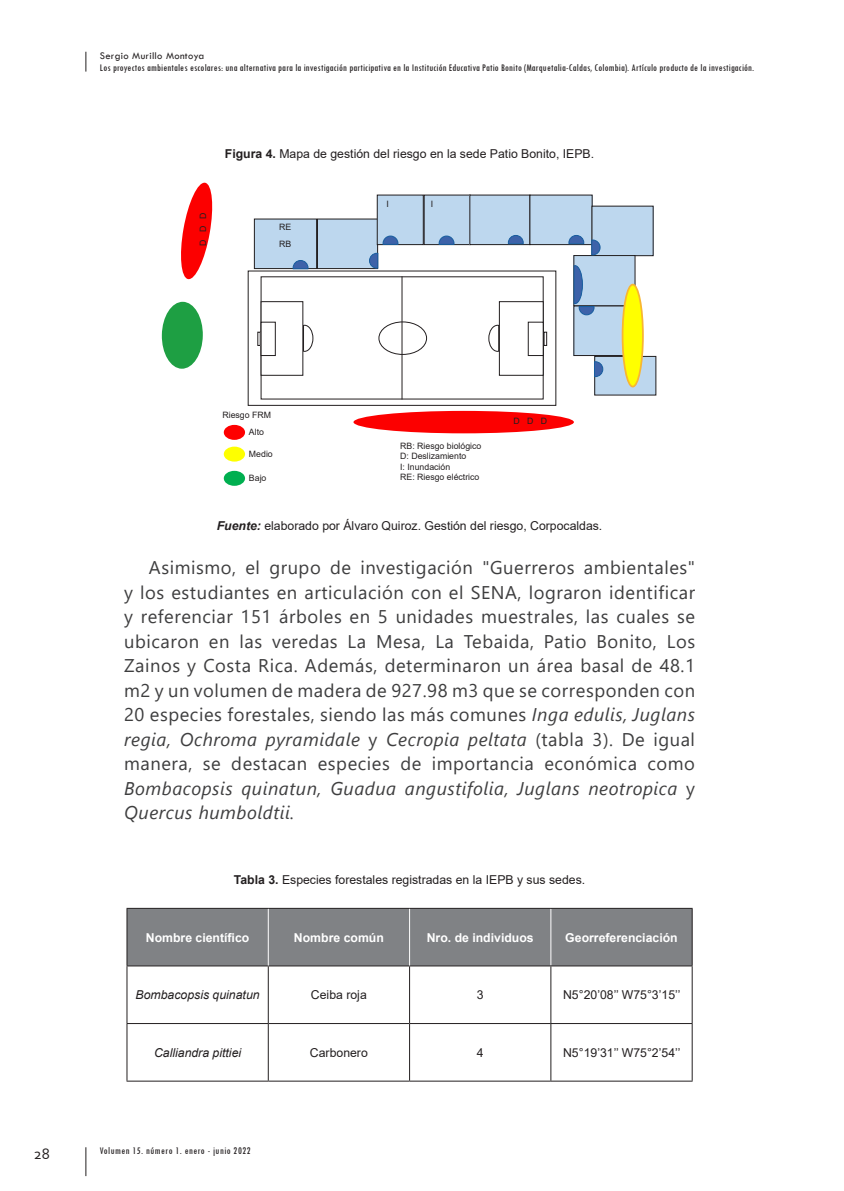
<style>
.page{position:relative;width:844px;height:1191px;background:#fff}
.page>*{position:absolute;margin:0;border:0;box-sizing:border-box;transform-origin:0 0}
._2do_parrafo_en_adel{font:18.38px/24.5px "Segoe UI";letter-spacing:.03em;color:#3e3e3f;text-align:justify}
.t1{font:15.75px "Corbel";color:#231f20}
.t2{font:12.25px "Arial";color:#231f20}
.t3{font:700 12.25px "Arial";color:#fff}
.t4{font:italic 12.25px "Arial";color:#231f20}
.t5{font:condensed 10.5px "Tw Cen";letter-spacing:.02em;color:#231f20}
.t6{font:condensed 10.5px "Tw Cen";letter-spacing:.05em;color:#231f20}
.t7{font:10.5px "Tw Cen";letter-spacing:.03em;color:#231f20}
.t8{font:8.75px "Arial";color:#231f20}
.s1{font-weight:700}
.s2{font-weight:700;font-style:italic}
.s3{font-style:italic}
</style>
<div class="page">
<svg style="left:85px;top:52px;width:1px;height:20px"></svg>
<svg style="left:85px;top:1147px;width:1px;height:29px"></svg>
<div style="left:127px;top:909px;width:564px;height:56px;background:#808285"></div>
<svg style="left:127px;top:966px;width:564px;height:114px"></svg>
<hr style="left:550px;top:908px;width:1px;height:57px;background:#fff">
<hr style="left:126px;top:965px;width:142px;height:1px;background:#231f20">
<hr style="left:268px;top:965px;width:141px;height:1px;background:#231f20">
<hr style="left:268px;top:966px;width:1px;height:57px;background:#231f20">
<hr style="left:409px;top:965px;width:141px;height:1px;background:#231f20">
<hr style="left:409px;top:966px;width:1px;height:57px;background:#231f20">
<hr style="left:550px;top:965px;width:142px;height:1px;background:#231f20">
<hr style="left:126px;top:1023px;width:142px;height:1px;background:#231f20">
<hr style="left:268px;top:1023px;width:141px;height:1px;background:#231f20">
<hr style="left:268px;top:1024px;width:1px;height:56px;background:#231f20">
<hr style="left:409px;top:1023px;width:141px;height:1px;background:#231f20">
<hr style="left:409px;top:1024px;width:1px;height:56px;background:#231f20">
<hr style="left:550px;top:1023px;width:142px;height:1px;background:#231f20">
<hr style="left:268px;top:908px;width:1px;height:57px;background:#fff">
<hr style="left:409px;top:908px;width:1px;height:57px;background:#fff">
<hr style="left:126px;top:908px;width:142px;height:1px;background:#231f20">
<hr style="left:126px;top:908px;width:1px;height:57px;background:#231f20">
<hr style="left:268px;top:908px;width:141px;height:1px;background:#231f20">
<hr style="left:409px;top:908px;width:141px;height:1px;background:#231f20">
<hr style="left:550px;top:908px;width:142px;height:1px;background:#231f20">
<hr style="left:691px;top:908px;width:1px;height:57px;background:#231f20">
<hr style="left:126px;top:966px;width:1px;height:57px;background:#231f20">
<hr style="left:550px;top:966px;width:1px;height:57px;background:#231f20">
<hr style="left:691px;top:966px;width:1px;height:57px;background:#231f20">
<hr style="left:126px;top:1024px;width:1px;height:56px;background:#231f20">
<hr style="left:550px;top:1024px;width:1px;height:56px;background:#231f20">
<hr style="left:691px;top:1024px;width:1px;height:56px;background:#231f20">
<hr style="left:126px;top:1080px;width:142px;height:1px;background:#231f20">
<hr style="left:268px;top:1080px;width:141px;height:1px;background:#231f20">
<hr style="left:409px;top:1080px;width:141px;height:1px;background:#231f20">
<hr style="left:550px;top:1080px;width:142px;height:1px;background:#231f20">
<div style="left:254px;top:219px;width:62px;height:49px;background:#bdd7ee"></div>
<div style="left:254px;top:219px;width:63px;height:50px;border:1px solid #231f20"></div>
<div style="left:317px;top:219px;width:60px;height:49px;background:#bdd7ee"></div>
<div style="left:317px;top:219px;width:61px;height:50px;border:1px solid #231f20"></div>
<div style="left:377px;top:195px;width:46px;height:50px;background:#bdd7ee"></div>
<div style="left:377px;top:195px;width:46px;height:50px;border:1px solid #231f20"></div>
<div style="left:424px;top:195px;width:46px;height:50px;background:#bdd7ee"></div>
<div style="left:423px;top:195px;width:47px;height:50px;border:1px solid #231f20"></div>
<div style="left:469px;top:195px;width:61px;height:50px;background:#bdd7ee"></div>
<div style="left:469px;top:195px;width:61px;height:50px;border:1px solid #231f20"></div>
<div style="left:529px;top:195px;width:63px;height:50px;background:#bdd7ee"></div>
<div style="left:529px;top:195px;width:63px;height:50px;border:1px solid #231f20"></div>
<div style="left:591px;top:206px;width:62px;height:50px;background:#bdd7ee"></div>
<div style="left:573px;top:255px;width:62px;height:51px;background:#bdd7ee"></div>
<div style="left:573px;top:255px;width:62px;height:51px;border:1px solid #231f20"></div>
<div style="left:573px;top:306px;width:62px;height:49px;background:#bdd7ee"></div>
<div style="left:573px;top:305px;width:62px;height:51px;border:1px solid #231f20"></div>
<div style="left:594px;top:356px;width:61px;height:39px;background:#bdd7ee"></div>
<div style="left:594px;top:356px;width:62px;height:39px;border:1px solid #231f20"></div>
<div style="left:499px;top:301px;width:44px;height:75px;border:1px solid #231f20"></div>
<div style="left:527px;top:322px;width:16px;height:34px;border:1px solid #231f20"></div>
<div style="left:543px;top:332px;width:4px;height:14px;border:1px solid #231f20"></div>
<svg style="left:292px;top:260px;width:16px;height:9px"></svg>
<svg style="left:369px;top:253px;width:9px;height:15px"></svg>
<svg style="left:382px;top:236px;width:16px;height:9px"></svg>
<svg style="left:438px;top:236px;width:16px;height:9px"></svg>
<svg style="left:488px;top:325px;width:11px;height:27px"></svg>
<div style="left:260px;top:301px;width:43px;height:75px;border:1px solid #231f20"></div>
<div style="left:260px;top:322px;width:16px;height:34px;border:1px solid #231f20"></div>
<svg style="left:303px;top:325px;width:10px;height:27px"></svg>
<svg style="left:508px;top:235px;width:15px;height:9px"></svg>
<svg style="left:568px;top:235px;width:16px;height:9px"></svg>
<svg style="left:591px;top:240px;width:9px;height:15px"></svg>
<svg style="left:594px;top:361px;width:9px;height:16px"></svg>
<svg style="left:573px;top:265px;width:21px;height:50px"></svg>
<svg style="left:181px;top:182px;width:32px;height:98px"></svg>
<div style="left:353px;top:411px;width:220px;height:22px;background:#fc0000;border-radius:50%"></div>
<div style="left:622px;top:285px;width:20px;height:101px;background:#ff0;border-radius:50%"></div>
<div style="left:621px;top:284px;width:22px;height:103px;border:2px solid #f8b632;border-radius:50%"></div>
<div style="left:161px;top:302px;width:42px;height:67px;background:#1e9f43;border-radius:50%"></div>
<div style="left:378px;top:322px;width:48px;height:33px;border:1px solid #231f20;border-radius:50%"></div>
<hr style="left:401px;top:276px;width:1px;height:123px;background:#231f20">
<div style="left:224px;top:425px;width:21px;height:15px;background:#fe0000;border-radius:50%"></div>
<div style="left:224px;top:446px;width:21px;height:15px;background:#feff00;border-radius:50%"></div>
<div style="left:224px;top:471px;width:21px;height:15px;background:#00af50;border-radius:50%"></div>
<p class="t7" style="left:100px;top:49px;width:106px">Sergio Murillo Montoya</p>
<p class="t5" style="left:100px;top:61px;width:655px">Los proyectos ambientales escolares: una alternativa para la investigación participativa en la Institución Educativa Patio Bonito (Marquetalia-Caldas, Colombia). Artículo producto de la investigación.</p>
<p class="t2" style="left:225px;top:145px;width:371px"><span class="s1">Figura 4.</span> Mapa de gestión del riesgo en la sede Patio Bonito, IEPB.</p>
<p class="t8" style="left:197px;top:246px;width:35px;rotate:-90deg">D D D</p>
<p class="t8" style="left:279px;top:221px;width:14px">RE</p>
<p class="t8" style="left:279px;top:238px;width:14px">RB</p>
<p class="t8" style="left:386px;top:198px;width:4px">I</p>
<p class="t8" style="left:430px;top:198px;width:4px">I</p>
<p class="t8" style="left:222px;top:409px;width:50px">Riesgo FRM</p>
<p class="t8" style="left:249px;top:426px;width:17px">Alto</p>
<p class="t8" style="left:249px;top:447px;width:25px">Medio</p>
<p class="t8" style="left:249px;top:472px;width:19px">Bajo</p>
<p class="t8" style="left:400px;top:439px;width:83px">RB: Riesgo biológico</p>
<p class="t8" style="left:400px;top:450px;width:68px">D: Deslizamiento</p>
<p class="t8" style="left:400px;top:460px;width:52px">I: Inundación</p>
<p class="t8" style="left:400px;top:471px;width:81px">RE: Riesgo eléctrico</p>
<p class="t8" style="left:513px;top:415px;width:35px">D D D</p>
<p class="t2" style="left:217px;top:517px;width:387px"><span class="s2">Fuente:</span> elaborado por Álvaro Quiroz. Gestión del riesgo, Corpocaldas.</p>
<p class="_2do_parrafo_en_adel" style="left:124px;top:554px;width:572px;text-indent:25px">Asimismo, el grupo de investigación "Guerreros ambientales" y los estudiantes en articulación con el SENA, lograron identificar y referenciar 151 árboles en 5 unidades muestrales, las cuales se ubicaron en las veredas La Mesa, La Tebaida, Patio Bonito, Los Zainos y Costa Rica. Además, determinaron un área basal de 48.1 m2 y un volumen de madera de 927.98 m3 que se corresponden con 20 especies forestales, siendo las más comunes <span class="s3">Inga edulis, Juglans regia, Ochroma pyramidale</span> y <span class="s3">Cecropia peltata</span> (tabla 3). De igual manera, se destacan especies de importancia económica como <span class="s3">Bombacopsis quinatun, Guadua angustifolia, Juglans neotropica</span> y <span class="s3">Quercus humboldtii.</span></p>
<p class="t2" style="left:234px;top:870px;width:353px"><span class="s1">Tabla 3.</span> Especies forestales registradas en la IEPB y sus sedes.</p>
<p class="t3" style="left:146px;top:928px;width:105px">Nombre científico</p>
<p class="t3" style="left:294px;top:928px;width:91px">Nombre común</p>
<p class="t3" style="left:426px;top:928px;width:108px">Nro. de individuos</p>
<p class="t3" style="left:565px;top:928px;width:114px">Georreferenciación</p>
<p class="t4" style="left:136px;top:987px;width:125px">Bombacopsis quinatun</p>
<p class="t2" style="left:311px;top:986px;width:57px">Ceiba roja</p>
<p class="t2" style="left:476px;top:986px;width:8px">3</p>
<p class="t2" style="left:563px;top:986px;width:119px">N5°20’08’’ W75°3’15’’</p>
<p class="t4" style="left:154px;top:1044px;width:89px">Calliandra pittiei</p>
<p class="t2" style="left:310px;top:1044px;width:59px">Carbonero</p>
<p class="t2" style="left:476px;top:1044px;width:8px">4</p>
<p class="t2" style="left:563px;top:1044px;width:119px">N5°19’31’’ W75°2’54’’</p>
<p class="t1" style="left:34px;top:1144px;width:18px">28</p>
<p class="t6" style="left:100px;top:1144px;width:152px">Volumen 15. número 1. enero - junio 2022</p>
</div>
